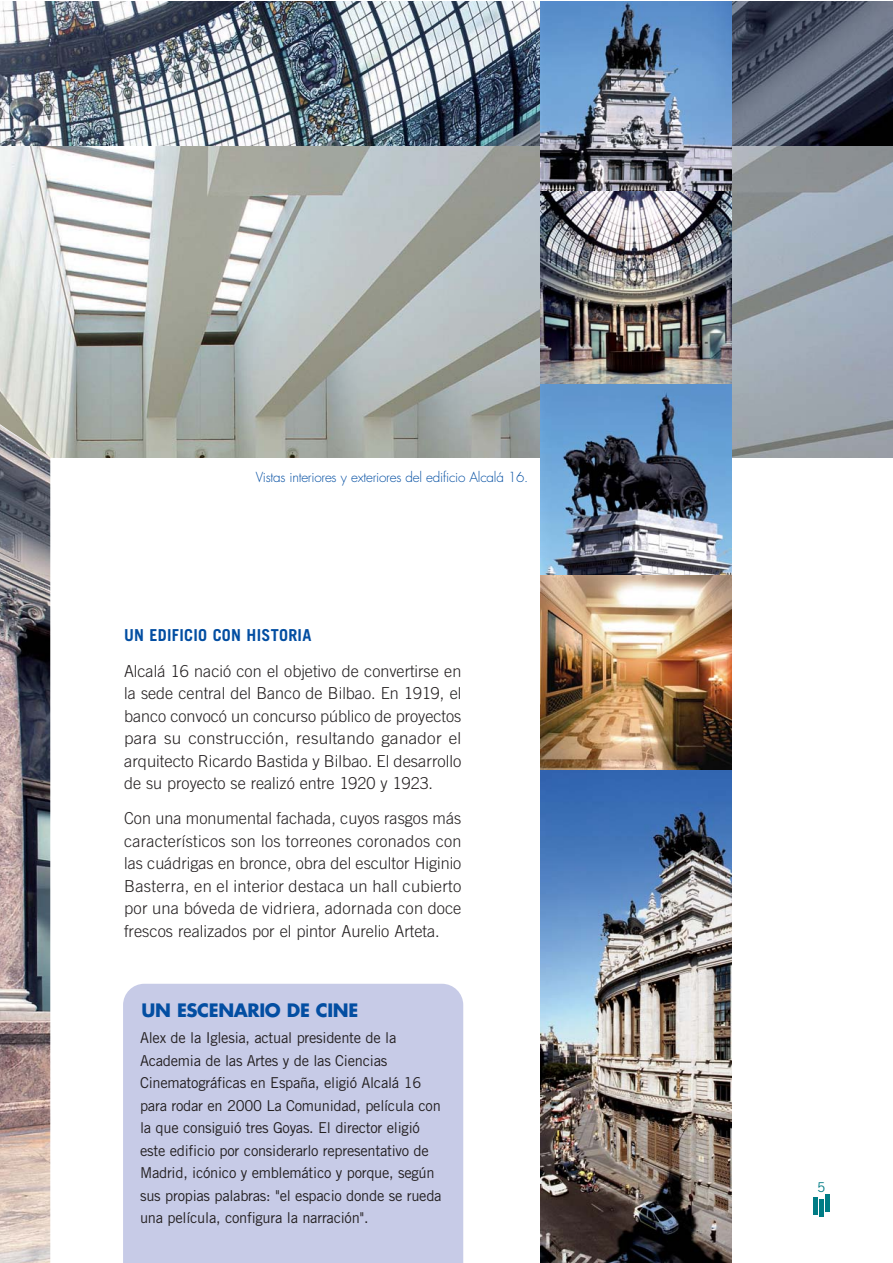
<style>
.page{position:relative;width:893px;height:1263px;background:#fff}
.page>*{position:absolute;margin:0;border:0;box-sizing:border-box;transform-origin:0 0}
.t1{font:700 18px "Futura";letter-spacing:-.02em;color:#034ea2}
.t2{font:300 16.5px/22.5px "Trade Gothic";color:#231f20;text-align:justify}
.t3{font:700 16.5px "Trade Gothic";letter-spacing:.015em;color:#034ea2}
.t4{font:15px/22.5px "Trade Gothic";letter-spacing:-.02em;color:#231f20}
.t5{font:300 13.5px "Futura";letter-spacing:-.02em;color:#034ea2}
.t6{font:13.5px "Trade Gothic LT Std";color:#007c85}
</style>
<div class="page">
<img style="left:0;top:146px;width:892px;height:312px">
<img style="left:541px;top:769px;width:190px;height:494px">
<img style="left:0;top:1px;width:892px;height:145px">
<div style="left:123px;top:984px;width:340px;height:279px;background:#c7cbe7"></div>
<div style="left:813px;top:1197px;width:5px;height:17px;background:#007c85"></div>
<hr style="left:819px;top:1199px;width:4px;height:17px;background:#007c85">
<hr style="left:825px;top:1195px;width:4px;height:17px;background:#007c85">
<img style="left:541px;top:190px;width:190px;height:195px">
<svg style="left:541px;top:385px;width:190px;height:191px"></svg>
<img style="left:541px;top:576px;width:191px;height:193px">
<img style="left:541px;top:1px;width:190px;height:189px">
<img style="left:0;top:423px;width:50px;height:840px">
<p class="t5" style="left:256px;top:471px;width:274px">Vistas interiores y exteriores del edificio Alcalá 16.</p>
<p class="t3" style="left:124px;top:629px;width:189px">UN EDIFICIO CON HISTORIA</p>
<p class="t2" style="left:124px;top:661px;width:339px">Alcalá 16 nació con el objetivo de convertirse en la sede central del Banco de Bilbao. En 1919, el banco convocó un concurso público de proyectos para su construcción, resultando ganador el arquitecto Ricardo Bastida y Bilbao. El desarrollo de su proyecto se realizó entre 1920 y 1923.</p>
<p class="t2" style="left:124px;top:809px;width:339px">Con una monumental fachada, cuyos rasgos más característicos son los torreones coronados con las cuádrigas en bronce, obra del escultor Higinio Basterra, en el interior destaca un hall cubierto por una bóveda de vidriera, adornada con doce frescos realizados por el pintor Aurelio Arteta.</p>
<p class="t1" style="left:142px;top:1002px;width:218px">UN ESCENARIO DE CINE</p>
<p class="t4" style="left:140px;top:1028px;width:303px">Alex de la Iglesia, actual presidente de la Academia de las Artes y de las Ciencias Cinematográficas en España, eligió Alcalá 16 para rodar en 2000 La Comunidad, película con la que consiguió tres Goyas. El director eligió este edificio por considerarlo representativo de Madrid, icónico y emblemático y porque, según sus propias palabras: "el espacio donde se rueda una película, configura la narración".</p>
<p class="t6" style="left:817px;top:1182px;width:10px">5</p>
</div>
